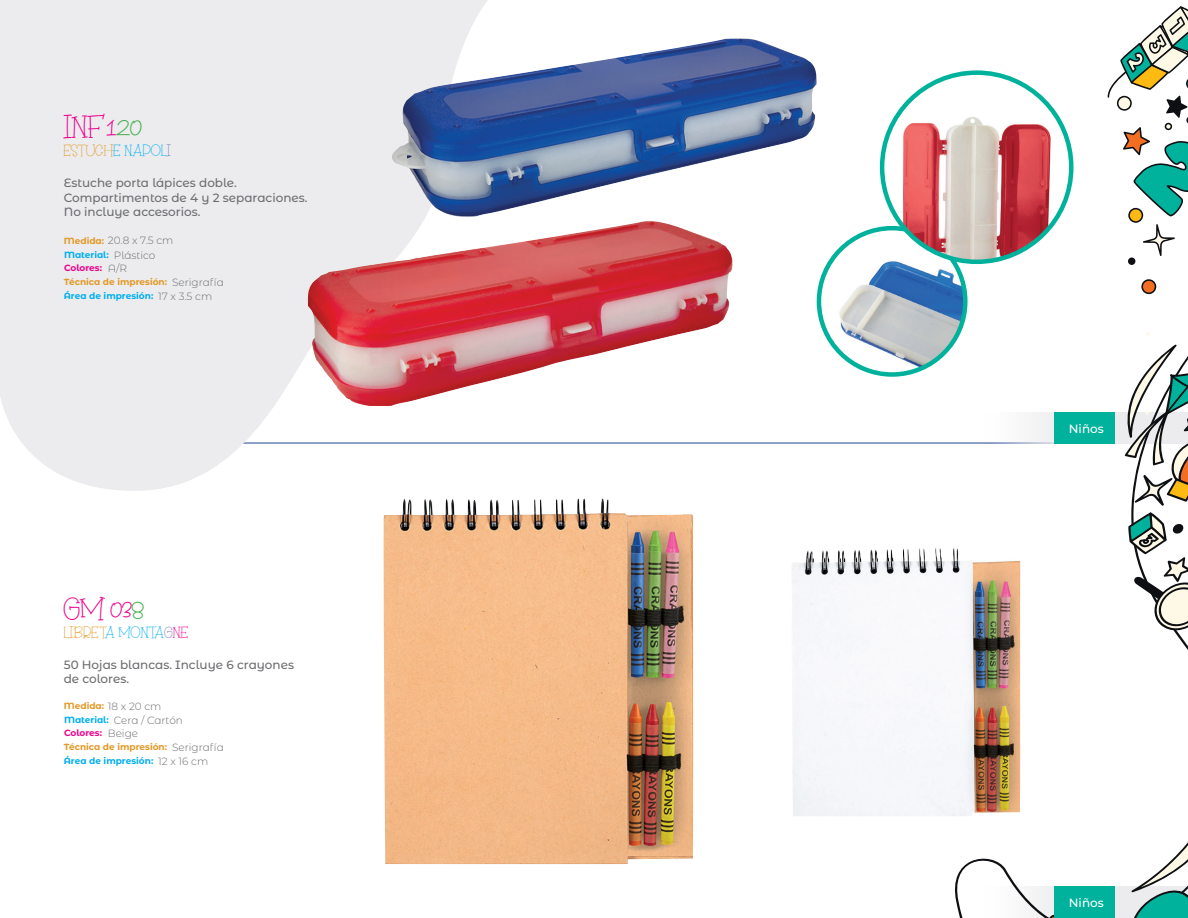
<style>
.page{position:relative;width:1188px;height:918px;background:#fff}
.page>*{position:absolute;margin:0;border:0;box-sizing:border-box;transform-origin:0 0}
.t1{font:30px "Winterland";letter-spacing:-.025em;color:#ed028c}
.t2{font:15px "Winterland";color:#e29825}
.t3{font:500 12px/14.4px "Montserrat Alternates";color:#6c6d70}
.t4{font:500 12px "Montserrat";color:#fff}
.t5{font:300 10.5px "Montserrat Alternates";color:#6c6d70}
.t6{font:700 9px "Montserrat Alternates";color:#e29825}
.t7{font:700 9px "Montserrat Alternates";color:#00aeef}
.t8{font:700 9px "Montserrat Alternates";letter-spacing:-.005em;color:#ed028c}
.s1{color:#40ae49}
.s2{color:#00aeef}
.s3{color:#777ab7}
.s4{color:#ed028c}
</style>
<div class="page">
<hr style="left:64px;top:443px;width:1044px;height:1px;background:#1f438e">
<svg style="left:0;top:0;width:604px;height:491px;fill:#ececee"></svg>
<svg style="left:1141px;top:279px;width:16px;height:16px"></svg>
<svg style="left:1108px;top:6px;width:80px;height:259px"></svg>
<svg style="left:954px;top:323px;width:234px;height:595px"></svg>
<svg style="left:1045px;top:912px;width:10px;height:6px"></svg>
<svg style="left:1131px;top:886px;width:57px;height:32px;background:#54b6aa"></svg>
<svg style="left:1125px;top:369px;width:63px;height:137px"></svg>
<svg style="left:1128px;top:512px;width:60px;height:120px"></svg>
<div style="left:1055px;top:886px;width:60px;height:32px;background:#00b29b"></div>
<img style="left:383px;top:498px;width:311px;height:366px">
<img style="left:792px;top:546px;width:228px;height:270px">
<img style="left:819px;top:228px;width:146px;height:147px;border-radius:73px">
<div style="left:817px;top:226px;width:151px;height:151px;border:4px solid #00b29b;border-radius:50%"></div>
<img style="left:882px;top:73px;width:189px;height:189px;border-radius:95px">
<div style="left:880px;top:70px;width:194px;height:194px;border:4px solid #00b29b;border-radius:50%"></div>
<img style="left:390px;top:39px;width:427px;height:178px">
<img style="left:307px;top:221px;width:426px;height:185px">
<h1 class="t1" style="left:64px;top:109px;width:80px">INF 1<span class="s1">20</span></h1>
<p class="t2" style="left:64px;top:142px;width:109px">EST UCH<span class="s2">E NAPOL</span><span class="s3">I</span></p>
<p class="t3" style="left:64px;top:175px;width:245px">Estuche porta lápices doble.<br>Compartimentos de 4 y 2 separaciones.<br>No incluye accesorios.</p>
<p class="t5" style="left:114px;top:248px;width:43px">Plástico</p>
<p class="t5" style="left:172px;top:275px;width:53px">Serigrafía</p>
<p class="t6" style="left:64px;top:234px;width:42px">Medida:</p>
<p class="t5" style="left:108px;top:234px;width:67px">20.8 x 7.5 cm</p>
<p class="t7" style="left:64px;top:248px;width:46px">Material:</p>
<p class="t6" style="left:64px;top:275px;width:105px">Técnica de impresión:</p>
<p class="t5" style="left:108px;top:261px;width:21px">A/R</p>
<p class="t8" style="left:64px;top:261px;width:39px">Colores:</p>
<p class="t7" style="left:64px;top:289px;width:91px">Área de impresión:</p>
<p class="t5" style="left:158px;top:289px;width:56px">17 x 3.5 cm</p>
<h1 class="t1" style="left:64px;top:590px;width:82px">GM 03<span class="s1">8</span></h1>
<p class="t2" style="left:64px;top:623px;width:126px">LIBRET<span class="s2">A MONTA</span><span class="s3">G</span><span class="s4">NE</span></p>
<p class="t3" style="left:64px;top:657px;width:232px">50 Hojas blancas. Incluye 6 crayones de colores.</p>
<p class="t5" style="left:114px;top:713px;width:71px">Cera / Cartón</p>
<p class="t5" style="left:172px;top:740px;width:53px">Serigrafía</p>
<p class="t6" style="left:64px;top:699px;width:42px">Medida:</p>
<p class="t5" style="left:108px;top:699px;width:55px">18 x 20 cm</p>
<p class="t7" style="left:64px;top:714px;width:46px">Material:</p>
<p class="t6" style="left:64px;top:741px;width:105px">Técnica de impresión:</p>
<p class="t5" style="left:108px;top:726px;width:32px">Beige</p>
<p class="t8" style="left:64px;top:727px;width:39px">Colores:</p>
<p class="t7" style="left:64px;top:755px;width:91px">Área de impresión:</p>
<p class="t5" style="left:158px;top:754px;width:52px">12 x 16 cm</p>
<p class="t4" style="left:1069px;top:420px;width:36px">Niños</p>
<p class="t4" style="left:1069px;top:895px;width:36px">Niños</p>
</div>
